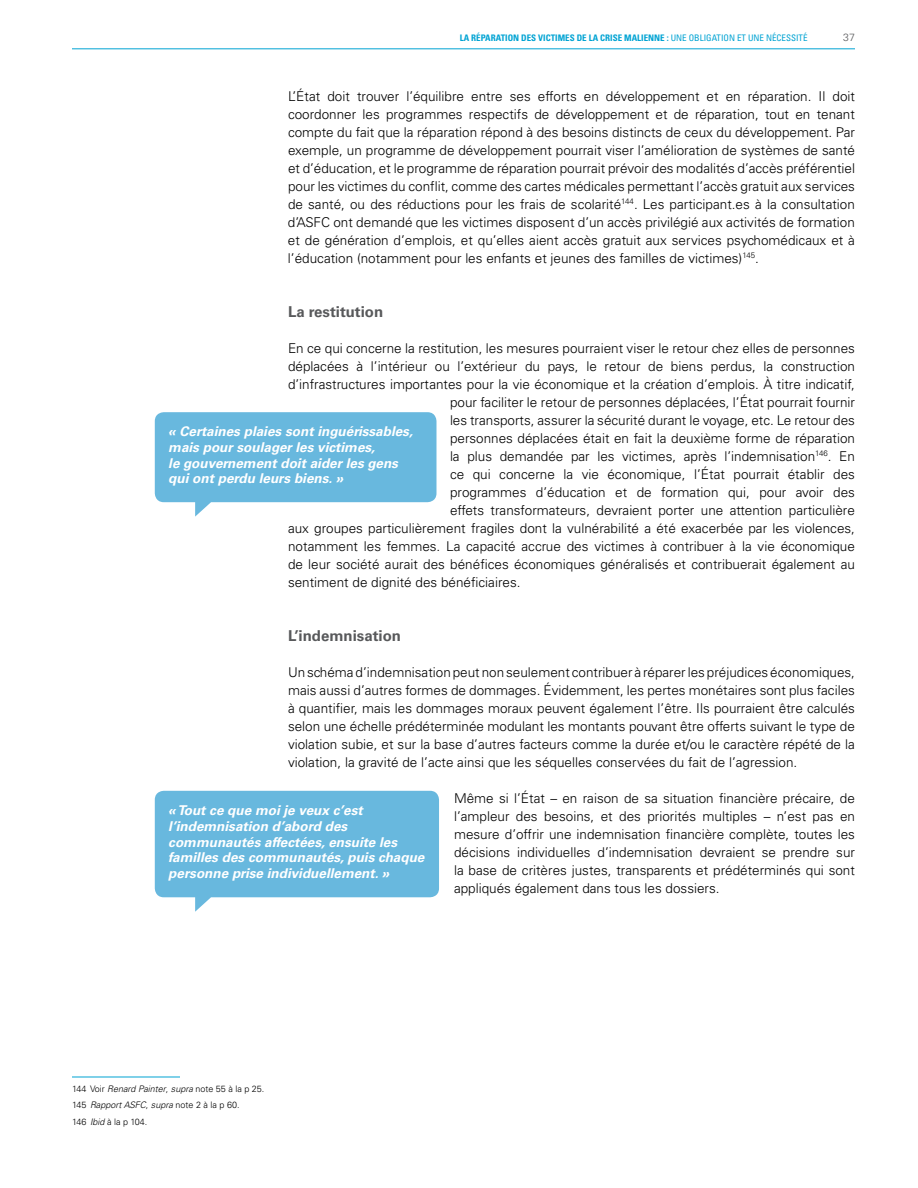
<style>
.page{position:relative;width:918px;height:1188px;background:#fff}
.page>*{position:absolute;margin:0;border:0;box-sizing:border-box;transform-origin:0 0}
.t1{font:700 15px "Univers";color:#58595b}
.t2{font:300 13.5px/18px "Univers";color:#000;text-align:justify}
.t3{font:italic 700 13.5px/15.8px "Univers";color:#fff}
.t4{font:300 10.5px "Univers";color:#58595b}
.t5{font:300 9px/16.5px "Univers";color:#000}
.t6{font:700 condensed 9px "Univers";color:#00a3d3}
.s1{font-weight:400}
.s2{font-style:italic}
</style>
<div class="page">
<hr style="left:72px;top:49px;width:783px;height:1px;background:#00a3d3">
<hr style="left:72px;top:1077px;width:108px;height:1px;background:#00a3d3">
<svg style="left:155px;top:412px;width:281px;height:105px;background:#7dc1e2"></svg>
<svg style="left:155px;top:791px;width:284px;height:121px;background:#7ac0e1"></svg>
<p class="t6" style="left:460px;top:33px;width:349px">LA RÉPARATION DES VICTIMES DE LA CRISE MALIENNE : <span class="s1">UNE OBLIGATION ET UNE NÉCESSITÉ</span></p>
<p class="t4" style="left:843px;top:31px;width:13px">37</p>
<p class="t2" style="left:288px;top:87px;width:569px">L’État doit trouver l’équilibre entre ses efforts en développement et en réparation. Il doit coordonner les programmes respectifs de développement et de réparation, tout en tenant compte du fait que la réparation répond à des besoins distincts de ceux du développement. Par exemple, un programme de développement pourrait viser l’amélioration de systèmes de santé et d’éducation, et le programme de réparation pourrait prévoir des modalités d’accès préférentiel pour les victimes du conflit, comme des cartes médicales permettant l’accès gratuit aux services de santé, ou des réductions pour les frais de scolarité<sup>144</sup>. Les participant.es à la consultation d’ASFC ont demandé que les victimes disposent d’un accès privilégié aux activités de formation et de génération d’emplois, et qu’elles aient accès gratuit aux services psychomédicaux et à l’éducation (notamment pour les enfants et jeunes des familles de victimes)<sup>145</sup>.</p>
<p class="t1" style="left:288px;top:303px;width:97px">La restitution</p>
<p class="t2" style="left:288px;top:339px;width:568px">En ce qui concerne la restitution, les mesures pourraient viser le retour chez elles de personnes</p>
<p class="t2" style="left:288px;top:357px;width:569px">déplacées à l’intérieur ou l’extérieur du pays, le retour de biens perdus, la construction</p>
<p class="t2" style="left:288px;top:375px;width:568px">d’infrastructures importantes pour la vie économique et la création d’emplois. À titre indicatif,</p>
<p class="t2" style="left:450px;top:393px;width:407px">pour faciliter le retour de personnes déplacées, l’État pourrait fournir</p>
<p class="t2" style="left:450px;top:411px;width:407px">les transports, assurer la sécurité durant le voyage, etc. Le retour des</p>
<p class="t2" style="left:450px;top:429px;width:407px">personnes déplacées était en fait la deuxième forme de réparation</p>
<p class="t2" style="left:450px;top:447px;width:407px">la plus demandée par les victimes, après l’indemnisation<sup>146</sup>. En</p>
<p class="t2" style="left:450px;top:465px;width:407px">ce qui concerne la vie économique, l’État pourrait établir des</p>
<p class="t2" style="left:450px;top:483px;width:406px">programmes d’éducation et de formation qui, pour avoir des</p>
<p class="t2" style="left:450px;top:501px;width:406px">effets transformateurs, devraient porter une attention particulière</p>
<p class="t2" style="left:288px;top:519px;width:569px">aux groupes particulièrement fragiles dont la vulnérabilité a été exacerbée par les violences,</p>
<p class="t2" style="left:288px;top:537px;width:568px">notamment les femmes. La capacité accrue des victimes à contribuer à la vie économique</p>
<p class="t2" style="left:288px;top:555px;width:569px">de leur société aurait des bénéfices économiques généralisés et contribuerait également au</p>
<p class="t2" style="left:288px;top:573px;width:234px">sentiment de dignité des bénéficiaires.</p>
<p class="t3" style="left:168px;top:424px;width:246px">« Certaines plaies sont inguérissables, mais pour soulager les victimes,<br>le gouvernement doit aider les gens qui ont perdu leurs biens. »</p>
<p class="t1" style="left:288px;top:627px;width:115px">L’indemnisation</p>
<p class="t2" style="left:288px;top:663px;width:569px">Un schéma d’indemnisation peut non seulement contribuer à réparer les préjudices économiques, mais aussi d’autres formes de dommages. Évidemment, les pertes monétaires sont plus faciles à quantifier, mais les dommages moraux peuvent également l’être. Ils pourraient être calculés selon une échelle prédéterminée modulant les montants pouvant être offerts suivant le type de violation subie, et sur la base d’autres facteurs comme la durée et/ou le caractère répété de la violation, la gravité de l’acte ainsi que les séquelles conservées du fait de l’agression.</p>
<p class="t2" style="left:454px;top:789px;width:402px">Même si l’État – en raison de sa situation financière précaire, de l’ampleur des besoins, et des priorités multiples – n’est pas en mesure d’offrir une indemnisation financière complète, toutes les décisions individuelles d’indemnisation devraient se prendre sur la base de critères justes, transparents et prédéterminés qui sont appliqués également dans tous les dossiers.</p>
<p class="t3" style="left:168px;top:803px;width:258px">«Tout ce que moi je veux c’est l’indemnisation d’abord des communautés affectées, ensuite les familles des communautés, puis chaque personne prise individuellement. »</p>
<p class="t5" style="left:72px;top:1081px;width:194px">144 Voir <span class="s2">Renard Painter</span>, <span class="s2">supra</span> note 55 à la p 25.<br>145 <span class="s2">Rapport ASFC</span>, <span class="s2">supra</span> note 2 à la p 60.<br>146 <span class="s2">Ibid</span> à la p 104.</p>
</div>
